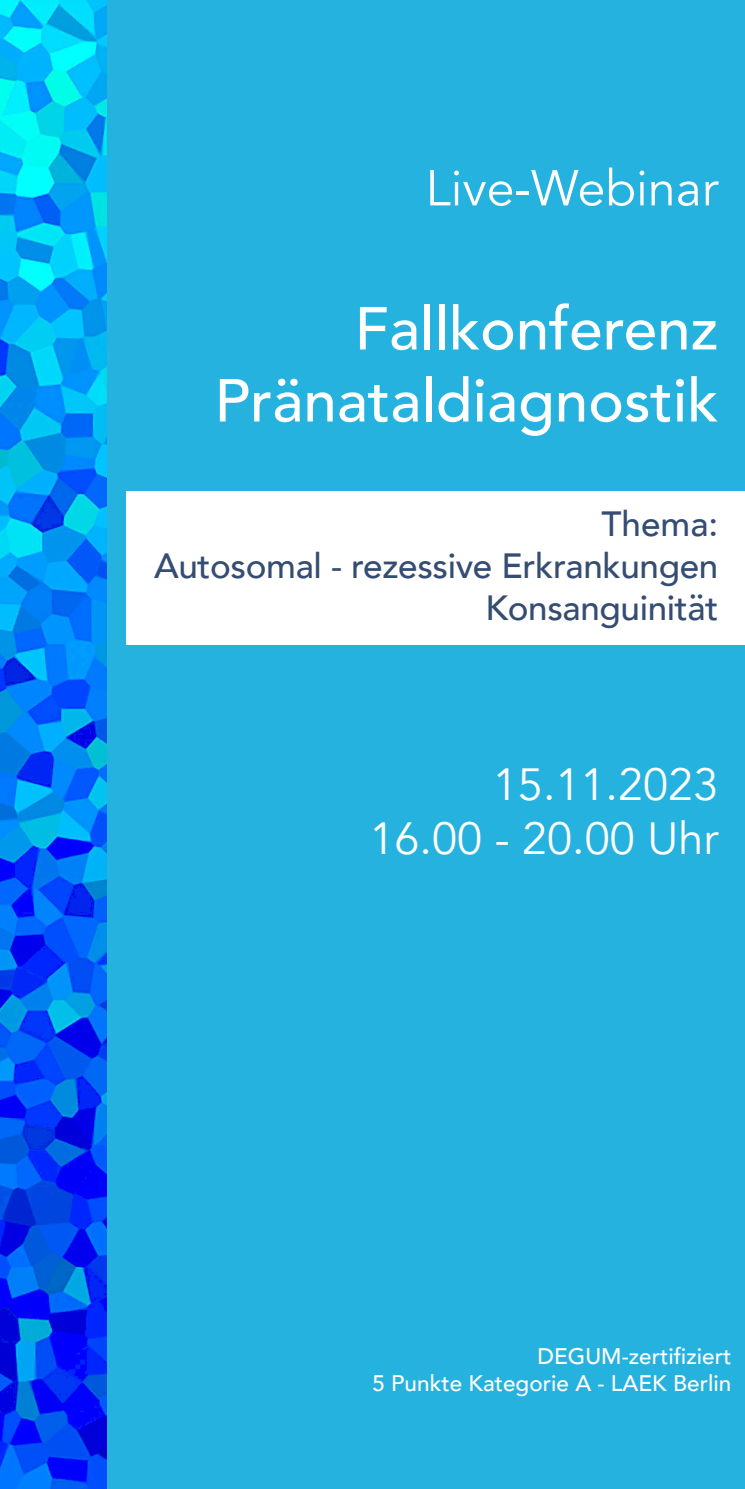
<style>
.page{position:relative;width:745px;height:1489px;background:#fff}
.page>*{position:absolute;margin:0;border:0;box-sizing:border-box;transform-origin:0 0}
.t1{font:500 60px/72px "Avenir";color:#fff;text-align:right}
.t2{font:50px "Avenir";color:#fff}
.t3{font:45px "Avenir";color:#fff}
.t4{font:500 35px/42px "Avenir";letter-spacing:-.01em;color:#354d73;text-align:right}
.t5{font:500 22.5px "Avenir";color:#fff}
</style>
<div class="page">
<div style="left:0;top:0;width:744px;height:1488px;background:#26b2df"></div>
<div style="left:126px;top:491px;width:618px;height:154px;background:#fff"></div>
<img style="left:0;top:0;width:106px;height:1488px">
<p class="t2" style="left:425px;top:158px;width:294px">Live-Webinar</p>
<p class="t1" style="left:214px;top:289px;width:505px">Fallkonferenz<br>Pränataldiagnostik</p>
<p class="t4" style="left:601px;top:500px;width:118px">Thema:</p>
<p class="t4" style="left:154px;top:542px;width:565px">Autosomal - rezessive Erkrankungen<br>Konsanguinität</p>
<p class="t3" style="left:492px;top:757px;width:227px">15.11.2023</p>
<p class="t3" style="left:369px;top:811px;width:350px">16.00 - 20.00 Uhr</p>
<p class="t5" style="left:537px;top:1336px;width:195px">DEGUM-zertifiziert</p>
<p class="t5" style="left:372px;top:1363px;width:360px">5 Punkte Kategorie A - LAEK Berlin</p>
</div>
